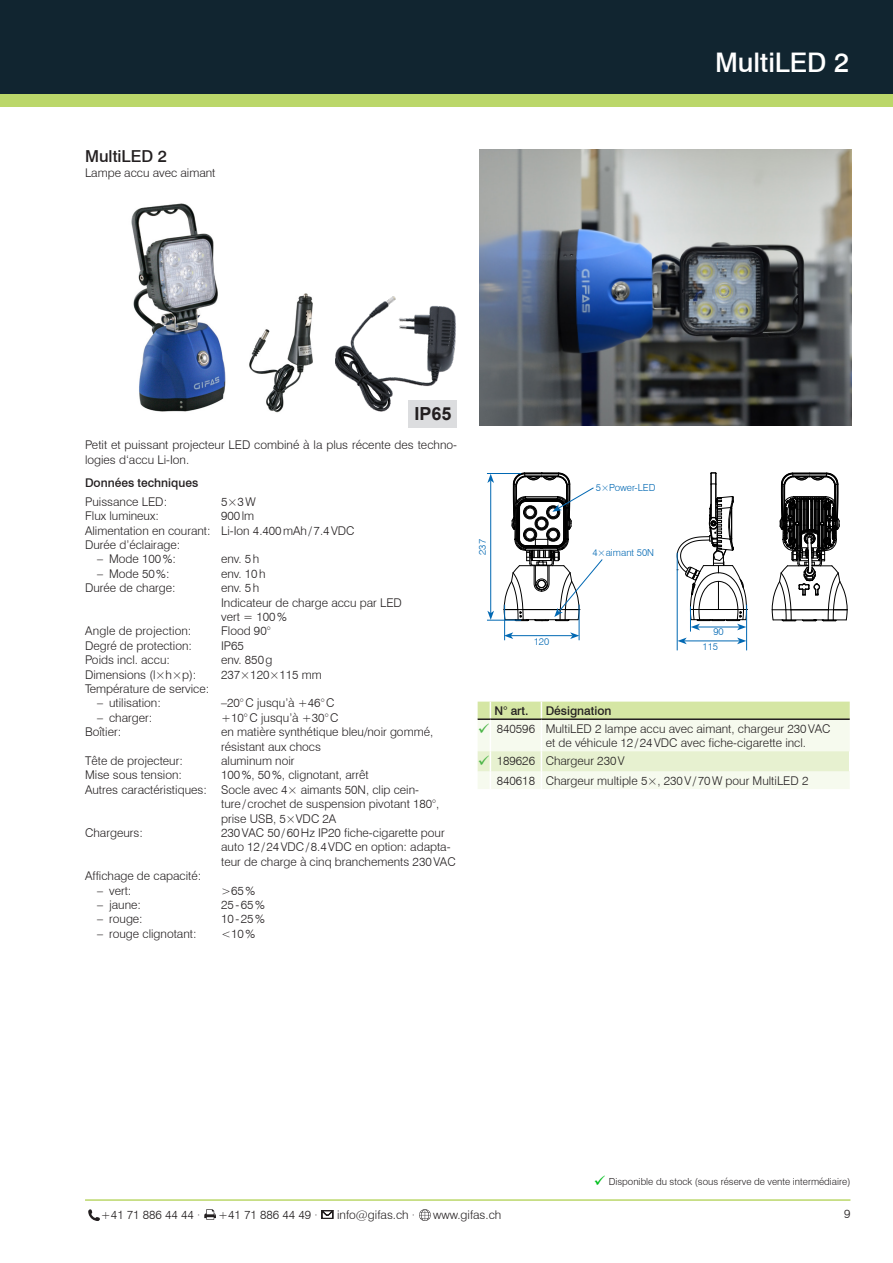
<style>
.page{position:relative;width:893px;height:1263px;background:#fff}
.page>*{position:absolute;margin:0;border:0;box-sizing:border-box;transform-origin:0 0}
.t1{font:500 27px "Swiss 721 BT";color:#fff}
.t2{font:700 18px "Arial";color:#231f20}
.t3{font:500 16.5px "Swiss 721 BT";color:#231f20}
.t4{font:300 12px/14.4px "Swiss 721 BT";color:#231f20}
.t5{font:500 12px "Swiss 721 BT";color:#231f20}
.t6{font:300 9.75px "Swiss 721 BT";color:#231f20}
.t7{font:300 9.75px "Swiss 721 BT";color:#0168b3}
.s1{color:#4bb547}
.s2{color:#00bf1d}
</style>
<div class="page">
<div style="left:0;top:89px;width:893px;height:17px;background:#bbd76a"></div>
<div style="left:0;top:0;width:893px;height:94px;background:#112530"></div>
<hr style="left:85px;top:1199px;width:765px;height:2px;background:#bbd76a">
<svg style="left:88px;top:1209px;width:12px;height:12px"></svg>
<svg style="left:204px;top:1209px;width:12px;height:11px"></svg>
<svg style="left:322px;top:1210px;width:11px;height:9px"></svg>
<svg style="left:419px;top:1209px;width:12px;height:12px"></svg>
<svg style="left:478px;top:702px;width:372px;height:87px"></svg>
<hr style="left:490px;top:718px;width:51px;height:2px;background:#231f20">
<hr style="left:541px;top:718px;width:309px;height:2px;background:#231f20">
<img style="left:479px;top:150px;width:372px;height:276px">
<svg style="left:772px;top:473px;width:75px;height:149px"></svg>
<hr style="left:716px;top:484px;width:1px;height:34px;background:#000">
<hr style="left:715px;top:484px;width:1px;height:34px;background:#000">
<hr style="left:711px;top:484px;width:1px;height:34px;background:#000">
<svg style="left:711px;top:473px;width:6px;height:12px"></svg>
<img style="left:131px;top:203px;width:95px;height:209px">
<img style="left:249px;top:293px;width:64px;height:120px">
<hr style="left:511px;top:635px;width:62px;height:1px;background:#0168b3">
<svg style="left:570px;top:632px;width:9px;height:7px"></svg>
<svg style="left:505px;top:632px;width:8px;height:7px"></svg>
<svg style="left:487px;top:472px;width:116px;height:152px"></svg>
<hr style="left:504px;top:605px;width:1px;height:35px;background:#0168b3">
<hr style="left:487px;top:620px;width:34px;height:1px;background:#0168b3">
<hr style="left:677px;top:553px;width:1px;height:97px;background:#0168b3">
<svg style="left:677px;top:496px;width:70px;height:148px"></svg>
<hr style="left:579px;top:605px;width:1px;height:35px;background:#0168b3">
<hr style="left:746px;top:605px;width:1px;height:45px;background:#0168b3">
<div style="left:409px;top:400px;width:48px;height:27px;background:#dcdddf"></div>
<img style="left:335px;top:297px;width:121px;height:116px">
<hr style="left:487px;top:473px;width:34px;height:1px;background:#0168b3">
<h3 class="t3" style="left:85px;top:146px;width:83px">MultiLED 2</h3>
<p class="t4" style="left:85px;top:165px;width:132px">Lampe accu avec aimant</p>
<h1 class="t1" style="left:715px;top:46px;width:136px">MultiLED 2</h1>
<h2 class="t2" style="left:414px;top:401px;width:39px">IP65</h2>
<p class="t4" style="left:85px;top:438px;width:374px">Petit et puissant projecteur LED combiné à la plus récente des techno&shy;logies d‘accu Li-Ion.</p>
<p class="t5" style="left:85px;top:475px;width:115px">Données techniques</p>
<p class="t4" style="left:85px;top:494px;width:84px">Puissance LED:</p>
<p class="t4" style="left:221px;top:494px;width:36px">5×3W</p>
<p class="t4" style="left:85px;top:508px;width:75px">Flux lumineux:</p>
<p class="t4" style="left:85px;top:508px;width:271px;text-indent:136px">900lm<br>Alimentation en courant: Li-Ion 4.400mAh/7.4VDC<br>Durée d’éclairage:</p>
<p class="t4" style="left:97px;top:552px;width:80px">– Mode 100%:</p>
<p class="t4" style="left:221px;top:552px;width:40px">env. 5h</p>
<p class="t4" style="left:97px;top:566px;width:74px">– Mode 50%:</p>
<p class="t4" style="left:221px;top:566px;width:46px">env. 10h</p>
<p class="t4" style="left:85px;top:580px;width:92px">Durée de charge:</p>
<p class="t4" style="left:221px;top:580px;width:182px">env. 5h<br>Indicateur de charge accu par LED vert = 100%</p>
<p class="t4" style="left:85px;top:624px;width:108px">Angle de projection:</p>
<p class="t4" style="left:221px;top:624px;width:51px">Flood 90°</p>
<p class="t4" style="left:85px;top:638px;width:108px">Degré de protection:</p>
<p class="t4" style="left:221px;top:638px;width:24px">IP65</p>
<p class="t4" style="left:85px;top:652px;width:86px">Poids incl. accu:</p>
<p class="t4" style="left:221px;top:652px;width:53px">env. 850g</p>
<p class="t4" style="left:85px;top:667px;width:113px">Dimensions (l×h×p):</p>
<p class="t4" style="left:221px;top:667px;width:102px">237×120×115 mm</p>
<p class="t4" style="left:85px;top:681px;width:126px">Température de service:</p>
<p class="t4" style="left:97px;top:696px;width:65px">– utilisation:</p>
<p class="t4" style="left:221px;top:696px;width:115px">–20°C jusqu’à +46°C</p>
<p class="t4" style="left:97px;top:710px;width:57px">– charger:</p>
<p class="t4" style="left:221px;top:710px;width:119px">+10°C jusqu’à +30°C</p>
<p class="t4" style="left:85px;top:724px;width:38px">Boîtier:</p>
<p class="t4" style="left:221px;top:724px;width:214px">en matière synthétique bleu/noir gommé, résistant aux chocs</p>
<p class="t4" style="left:85px;top:753px;width:99px">Tête de projecteur:</p>
<p class="t4" style="left:221px;top:753px;width:75px">aluminum noir</p>
<p class="t4" style="left:85px;top:768px;width:98px">Mise sous tension:</p>
<p class="t4" style="left:221px;top:768px;width:149px">100%, 50%, clignotant, arrêt</p>
<p class="t4" style="left:85px;top:782px;width:336px">Autres caractéristiques: Socle avec 4× aimants 50N, clip cein-</p>
<p class="t4" style="left:221px;top:796px;width:220px">ture/crochet de suspension pivotant 180°,</p>
<p class="t4" style="left:221px;top:811px;width:117px">prise USB, 5×VDC 2A</p>
<p class="t4" style="left:85px;top:825px;width:59px">Chargeurs:</p>
<p class="t4" style="left:221px;top:825px;width:236px">230VAC 50/60Hz IP20 fiche-cigarette pour auto 12/24VDC/8.4VDC en option: adapta&shy;teur de charge à cinq branchements 230VAC</p>
<p class="t4" style="left:85px;top:868px;width:118px">Affichage de capacité:</p>
<p class="t4" style="left:97px;top:883px;width:36px">– vert:</p>
<p class="t4" style="left:221px;top:883px;width:35px">&gt;65%</p>
<p class="t4" style="left:97px;top:897px;width:45px">– jaune:</p>
<p class="t4" style="left:221px;top:897px;width:45px">25-65%</p>
<p class="t4" style="left:97px;top:912px;width:47px">– rouge:</p>
<p class="t4" style="left:221px;top:912px;width:45px">10-25%</p>
<p class="t4" style="left:97px;top:926px;width:101px">– rouge clignotant:</p>
<p class="t4" style="left:221px;top:926px;width:35px">&lt;10%</p>
<p class="t7" style="left:476px;top:555px;width:17px;rotate:-90deg">237</p>
<p class="t7" style="left:534px;top:635px;width:17px">120</p>
<p class="t7" style="left:596px;top:482px;width:61px">5×Power-LED</p>
<p class="t7" style="left:592px;top:547px;width:63px">4×aimant 50N</p>
<p class="t7" style="left:713px;top:626px;width:12px">90</p>
<p class="t7" style="left:702px;top:640px;width:17px">115</p>
<p class="t5" style="left:495px;top:703px;width:35px">N° art.</p>
<p class="t5" style="left:546px;top:703px;width:67px">Désignation</p>
<p class="t4" style="left:546px;top:721px;width:286px;text-indent:-68px"><span class="s1">✓</span> 840596 MultiLED 2 lampe accu avec aimant, chargeur 230VAC et de véhicule 12/24VDC avec fiche-cigarette incl.</p>
<p class="t4" style="left:497px;top:750px;width:313px;line-height:20.1px;text-indent:-19px"><span class="s1">✓</span> 189626 Chargeur 230V<br>840618 Chargeur multiple 5×, 230V/70W pour MultiLED 2</p>
<p class="t6" style="left:594px;top:1176px;width:258px"><span class="s2">✓</span> Disponible du stock (sous réserve de vente intermédiaire)</p>
<p class="t4" style="left:101px;top:1207px;width:101px">+41 71 886 44 44 ·</p>
<p class="t4" style="left:218px;top:1207px;width:101px">+41 71 886 44 49 ·</p>
<p class="t4" style="left:337px;top:1207px;width:80px">info@gifas.ch ·</p>
<p class="t4" style="left:433px;top:1207px;width:70px">www.gifas.ch</p>
<p class="t4" style="left:844px;top:1207px;width:8px">9</p>
</div>
